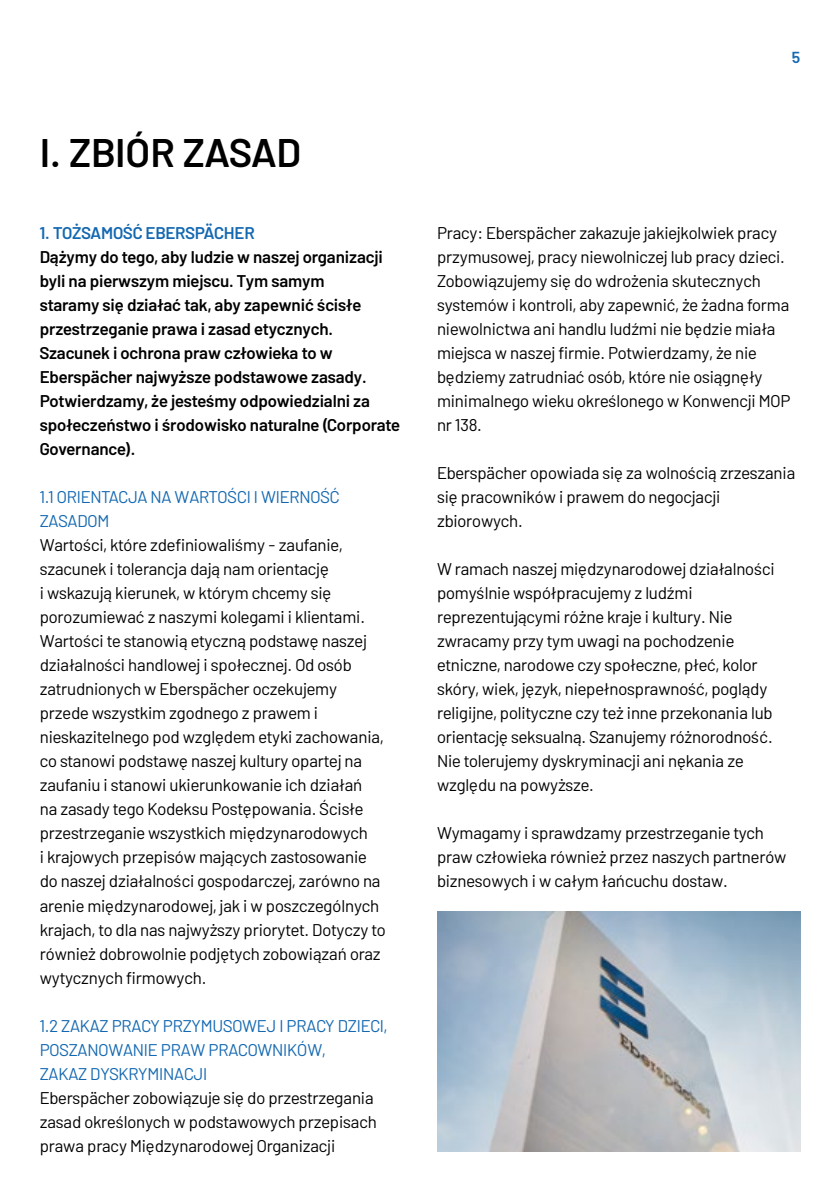
<style>
.page{position:relative;width:840px;height:1191px;background:#fff}
.page>*{position:absolute;margin:0;border:0;box-sizing:border-box;transform-origin:0 0}
.t1{font:600 40px "Barlow";color:#000}
.t2{font:17px/24px "Barlow";letter-spacing:-.01em;color:#000}
.t3{font:600 17px/24px "Barlow";letter-spacing:-.01em;color:#000}
.t4{font:17px/24px "Barlow";letter-spacing:-.01em;color:#1368b1}
.t5{font:600 17px "Barlow";letter-spacing:-.01em;color:#1368b1}
.t6{font:600 16px "Barlow";color:#1368b1}
</style>
<div class="page">
<img style="left:437px;top:911px;width:362px;height:240px">
<h1 class="t1" style="left:40px;top:123px;width:262px">I. ZBIÓR ZASAD</h1>
<p class="t5" style="left:40px;top:220px;width:216px">1. TOŻSAMOŚĆ EBERSPÄCHER</p>
<p class="t3" style="left:40px;top:244px;width:361px">Dążymy do tego, aby ludzie w naszej organizacji byli na pierwszym miejscu. Tym samym<br>staramy się działać tak, aby zapewnić ścisłe przestrzeganie prawa i zasad etycznych.<br>Szacunek i ochrona praw człowieka to w Eberspächer najwyższe podstawowe zasady.<br>Potwierdzamy, że jesteśmy odpowiedzialni za społeczeństwo i środowisko naturalne (Corporate Governance).</p>
<p class="t4" style="left:40px;top:484px;width:301px">1.1 ORIENTACJA NA WARTOŚCI I WIERNOŚĆ<br>ZASADOM</p>
<p class="t2" style="left:40px;top:532px;width:347px">Wartości, które zdefiniowaliśmy - zaufanie, szacunek i tolerancja dają nam orientację<br>i wskazują kierunek, w którym chcemy się porozumiewać z naszymi kolegami i klientami.<br>Wartości te stanowią etyczną podstawę naszej działalności handlowej i społecznej. Od osób zatrudnionych w Eberspächer oczekujemy przede wszystkim zgodnego z prawem i nieskazitelnego pod względem etyki zachowania, co stanowi podstawę naszej kultury opartej na zaufaniu i stanowi ukierunkowanie ich działań<br>na zasady tego Kodeksu Postępowania. Ścisłe przestrzeganie wszystkich międzynarodowych<br>i krajowych przepisów mających zastosowanie do naszej działalności gospodarczej, zarówno na arenie międzynarodowej, jak i w poszczególnych krajach, to dla nas najwyższy priorytet. Dotyczy to również dobrowolnie podjętych zobowiązań oraz wytycznych firmowych.</p>
<p class="t4" style="left:40px;top:1012px;width:349px">1.2 ZAKAZ PRACY PRZYMUSOWEJ I PRACY DZIECI,<br>POSZANOWANIE PRAW PRACOWNIKÓW,<br>ZAKAZ DYSKRYMINACJI</p>
<p class="t2" style="left:40px;top:1084px;width:338px">Eberspächer zobowiązuje się do przestrzegania zasad określonych w podstawowych przepisach prawa pracy Międzynarodowej Organizacji</p>
<p class="t6" style="left:791px;top:46px;width:10px">5</p>
<p class="t2" style="left:437px;top:220px;width:355px">Pracy: Eberspächer zakazuje jakiejkolwiek pracy przymusowej, pracy niewolniczej lub pracy dzieci.<br>Zobowiązujemy się do wdrożenia skutecznych systemów i kontroli, aby zapewnić, że żadna forma niewolnictwa ani handlu ludźmi nie będzie miała miejsca w naszej firmie. Potwierdzamy, że nie będziemy zatrudniać osób, które nie osiągnęły minimalnego wieku określonego w Konwencji MOP nr 138.</p>
<p class="t2" style="left:437px;top:460px;width:359px">Eberspächer opowiada się za wolnością zrzeszania się pracowników i prawem do negocjacji zbiorowych.</p>
<p class="t2" style="left:437px;top:556px;width:339px">W ramach naszej międzynarodowej działalności pomyślnie współpracujemy z ludźmi reprezentującymi różne kraje i kultury. Nie zwracamy przy tym uwagi na pochodzenie etniczne, narodowe czy społeczne, płeć, kolor skóry, wiek, język, niepełnosprawność, poglądy religijne, polityczne czy też inne przekonania lub orientację seksualną. Szanujemy różnorodność.<br>Nie tolerujemy dyskryminacji ani nękania ze względu na powyższe.</p>
<p class="t2" style="left:437px;top:820px;width:351px">Wymagamy i sprawdzamy przestrzeganie tych praw człowieka również przez naszych partnerów biznesowych i w całym łańcuchu dostaw.</p>
</div>
